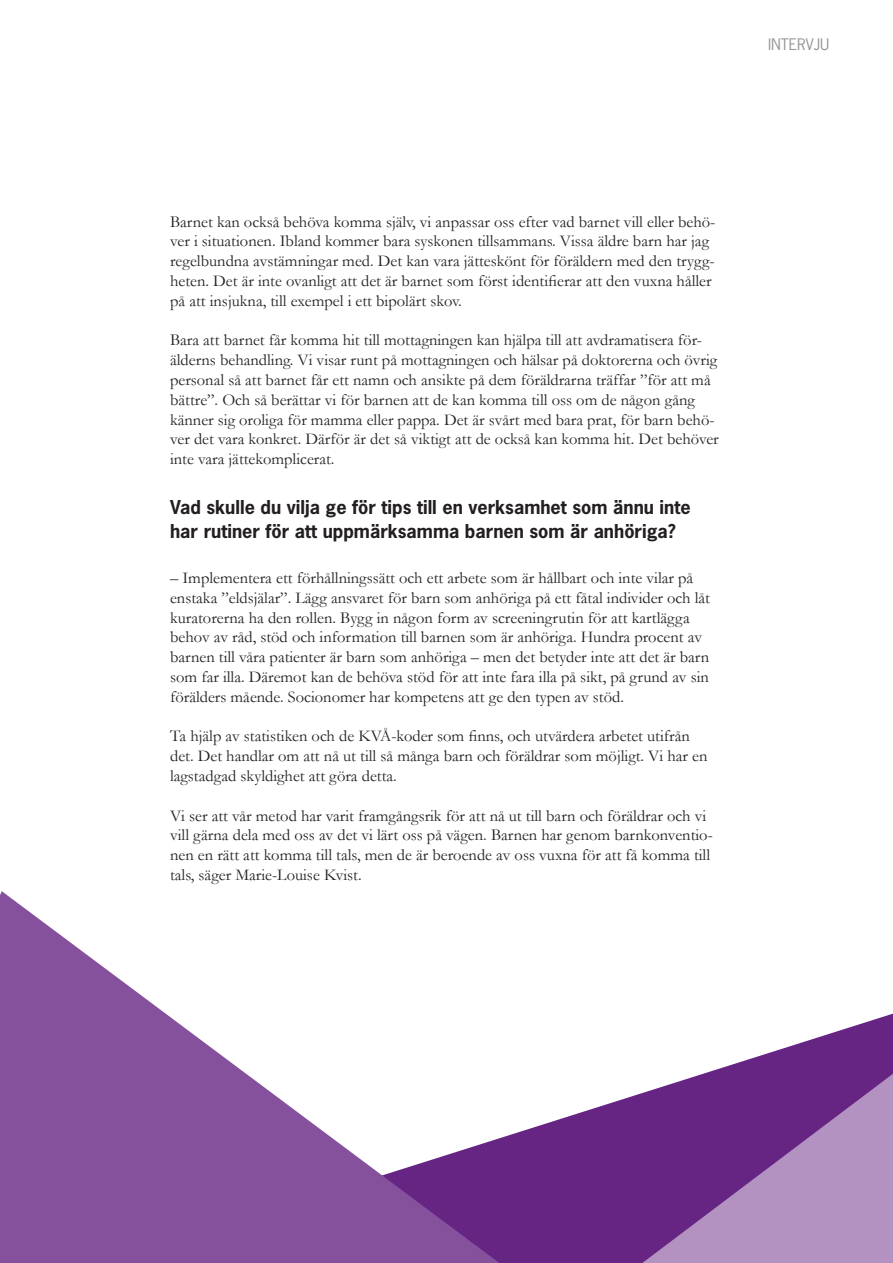
<style>
.page{position:relative;width:893px;height:1263px;background:#fff}
.page>*{position:absolute;margin:0;border:0;box-sizing:border-box;transform-origin:0 0}
.Rubrik_3{font:700 18px/24px "News Gothic Std";color:#231f20}
.Brödtext{font:16.5px/19.8px "Garamond";color:#231f20}
.t1{font:15px "News Gothic Std";color:#939598}
</style>
<div class="page">
<svg style="left:499px;top:1014px;width:394px;height:249px;fill:#662483"></svg>
<svg style="left:0;top:891px;width:499px;height:372px;fill:#85509c"></svg>
<svg style="left:642px;top:1074px;width:251px;height:189px;background:#8e5da3"></svg>
<p class="t1" style="left:768px;top:35px;width:63px">INTERVJU</p>
<p class="Brödtext" style="left:170px;top:211px;width:547px">Barnet kan också behöva komma själv, vi anpassar oss efter vad barnet vill eller behö&shy;ver i situationen. Ibland kommer bara syskonen tillsammans. Vissa äldre barn har jag regelbundna avstämningar med. Det kan vara jätteskönt för föräldern med den trygg&shy;heten. Det är inte ovanligt att det är barnet som först identifierar att den vuxna håller på att insjukna, till exempel i ett bipolärt skov.</p>
<p class="Brödtext" style="left:170px;top:330px;width:550px">Bara att barnet får komma hit till mottagningen kan hjälpa till att avdramatisera för&shy;älderns behandling. Vi visar runt på mottagningen och hälsar på doktorerna och övrig personal så att barnet får ett namn och ansikte på dem föräldrarna träffar ”för att må bättre”. Och så berättar vi för barnen att de kan komma till oss om de någon gång känner sig oroliga för mamma eller pappa. Det är svårt med bara prat, för barn behö&shy;ver det vara konkret. Därför är det så viktigt att de också kan komma hit. Det behöver inte vara jättekomplicerat.</p>
<p class="Rubrik_3" style="left:170px;top:495px;width:522px">Vad skulle du vilja ge för tips till en verksamhet som ännu inte har rutiner för att uppmärksamma barnen som är anhöriga?</p>
<p class="Brödtext" style="left:170px;top:567px;width:541px">– Implementera ett förhållningssätt och ett arbete som är hållbart och inte vilar på enstaka ”eldsjälar”. Lägg ansvaret för barn som anhöriga på ett fåtal individer och låt kuratorerna ha den rollen. Bygg in någon form av screeningrutin för att kartlägga behov av råd, stöd och information till barnen som är anhöriga. Hundra procent av barnen till våra patienter är barn som anhöriga – men det betyder inte att det är barn som far illa. Däremot kan de behöva stöd för att inte fara illa på sikt, på grund av sin förälders mående. Socionomer har kompetens att ge den typen av stöd.</p>
<p class="Brödtext" style="left:170px;top:726px;width:539px">Ta hjälp av statistiken och de KVÅ-koder som finns, och utvärdera arbetet utifrån det. Det handlar om att nå ut till så många barn och föräldrar som möjligt. Vi har en lagstadgad skyldighet att göra detta.</p>
<p class="Brödtext" style="left:170px;top:805px;width:544px">Vi ser att vår metod har varit framgångsrik för att nå ut till barn och föräldrar och vi vill gärna dela med oss av det vi lärt oss på vägen. Barnen har genom barnkonventio&shy;nen en rätt att komma till tals, men de är beroende av oss vuxna för att få komma till tals, säger Marie-Louise Kvist.</p>
</div>
